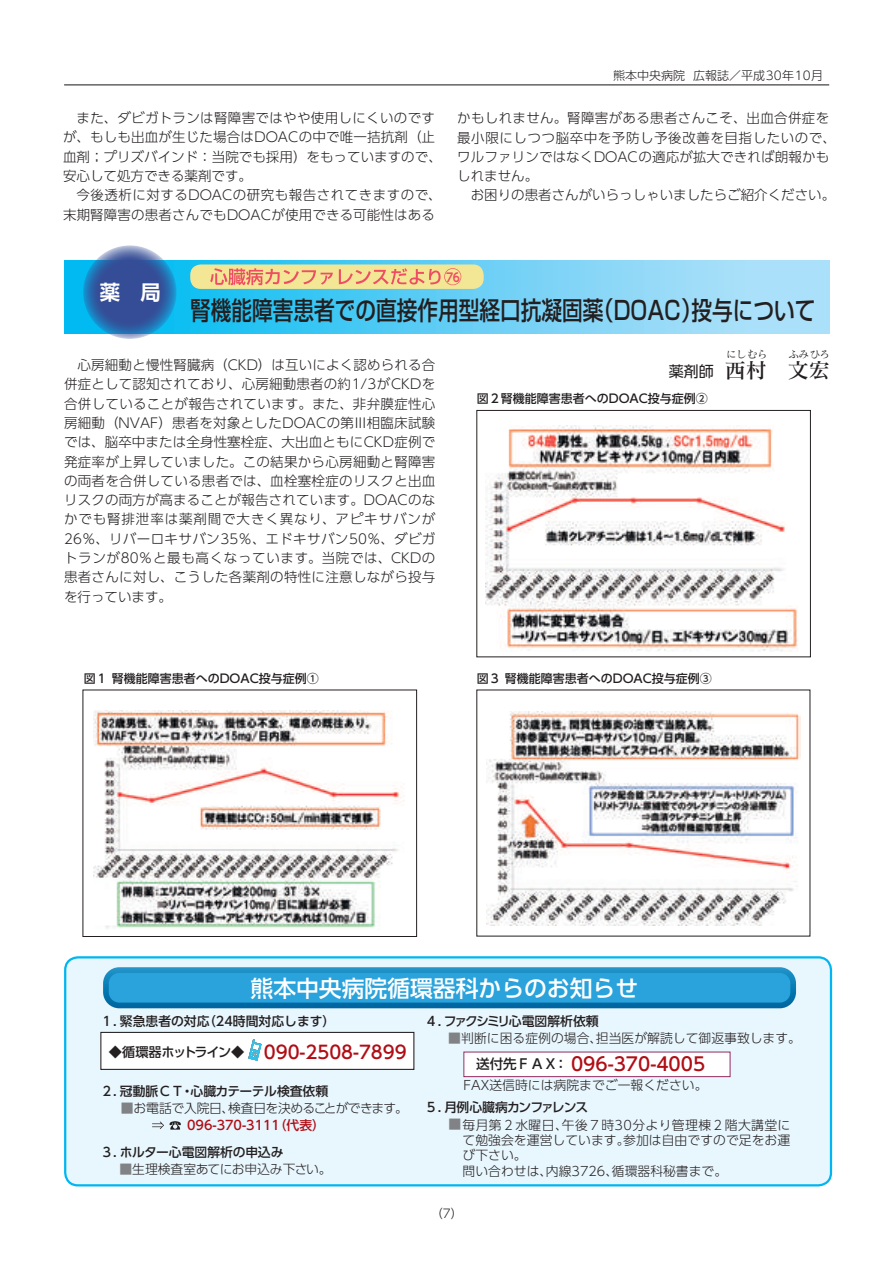
<style>
.page{position:relative;width:893px;height:1263px;background:#fff}
.page>*{position:absolute;margin:0;border:0;box-sizing:border-box;transform-origin:0 0}
.t1{font:500 25.5px "Shin Go Pr 6 N";color:#231f20;scale:.81 1}
.t2{font:500 22.8px "UD Shin Go Pro";color:#fff}
.t3{font:21px "Matisse Pro DB";color:#231f20}
.t4{font:700 20.25px "Shin Go Pr 6 N De";color:#fff}
.t5{font:500 18.6px "UD Shin Go Pro";color:#b00d15}
.t6{font:500 18px "UD Shin Go Pro";color:#b00d15}
.t7{font:300 13.5px/19.4px "UD Shin Go Pro";letter-spacing:.015em;color:#231f20}
.t8{font:300 12.9px/15.5px "UD Shin Go Pro";color:#231f20}
.t9{font:500 12.9px "UD Shin Go Pro";color:#231f20}
.t10{font:300 12.9px/17.1px "UD Shin Go Pro";letter-spacing:-.04em;color:#231f20}
.t11{font:300 12.9px "UD Shin Go Pro";letter-spacing:.03em;color:#231f20}
.t12{font:300 12.9px "UD Shin Go Pro";letter-spacing:-.02em;color:#231f20}
.t13{font:500 12.9px "UD Shin Go Pro";letter-spacing:-.055em;color:#231f20}
.t14{font:500 12.9px "UD Shin Go Pro";letter-spacing:-.07em;color:#231f20}
.t15{font:500 12px "UD Shin Go Pro";color:#231f20}
.t16{font:300 12px "UD Shin Go Pro";color:#231f20}
.t17{font:700 12px "UD Shin Go Pro De";color:#ef4d63;scale:.9 1}
.t18{font:10.5px "Matisse Pro M";letter-spacing:-.05em;color:#231f20}
.s1{font-family:"UD Shin Go Pro";font-size:15px}
.s2{font-size:13.2px;color:#231f20}
.s3{color:#808285}
.s4{font-weight:500;color:#b00d15}
.s5{font-size:13.5px;color:#231f20}
</style>
<div class="page">
<div style="left:65px;top:957px;width:766px;height:228px;background:#e8f6fd;border-radius:13px"></div>
<div style="left:64px;top:956px;width:768px;height:230px;border:2px solid #00b6f0;border-radius:13px"></div>
<svg style="left:64px;top:261px;width:765px;height:73px;background:#6cd1f5"></svg>
<svg style="left:83px;top:245px;width:94px;height:94px;background:#3966a8"></svg>
<div style="left:190px;top:264px;width:294px;height:25px;background:#f3e795;border-radius:10px"></div>
<svg style="left:210px;top:268px;width:251px;height:17px"></svg>
<div style="left:101px;top:1032px;width:313px;height:37px;background:#fff"></div>
<div style="left:100px;top:1032px;width:314px;height:38px;border:1px solid #231f20"></div>
<svg style="left:103px;top:967px;width:693px;height:41px;background:#1b84b9"></svg>
<div style="left:109px;top:973px;width:681px;height:29px;background:#2aa2db;border-radius:10px"></div>
<svg style="left:248px;top:1039px;width:14px;height:22px"></svg>
<svg style="left:152px;top:1121px;width:12px;height:8px"></svg>
<svg style="left:170px;top:1121px;width:11px;height:8px"></svg>
<div style="left:464px;top:1052px;width:266px;height:25px;background:#fff"></div>
<div style="left:463px;top:1051px;width:267px;height:26px;border:1px solid #932b60"></div>
<div style="left:477px;top:410px;width:334px;height:247px;border:1px solid #231f20"></div>
<img style="left:485px;top:426px;width:313px;height:226px">
<img style="left:93px;top:710px;width:312px;height:219px">
<div style="left:83px;top:690px;width:334px;height:247px;border:1px solid #231f20"></div>
<img style="left:486px;top:711px;width:315px;height:215px">
<hr style="left:64px;top:84px;width:765px;height:1px;background:#231f20">
<p class="t16" style="left:613px;top:66px;width:212px">熊本中央病院 広報誌／平成30年10月</p>
<p class="t7" style="left:63px;top:108px;width:380px">　また、ダビガトランは腎障害ではやや使用しにくいのですが、もしも出血が生じた場合はDOACの中で唯一拮抗剤（止血剤；プリズバインド：当院でも採用）をもっていますので、安心して処方できる薬剤です。<br>　今後透析に対するDOACの研究も報告されてきますので、末期腎障害の患者さんでもDOACが使用できる可能性はある</p>
<p class="t7" style="left:457px;top:108px;width:380px">かもしれません。腎障害がある患者さんこそ、出血合併症を最小限にしつつ脳卒中を予防し予後改善を目指したいので、ワルファリンではなくDOACの適応が拡大できれば朗報かもしれません。<br>　お困りの患者さんがいらっしゃいましたらご紹介ください。</p>
<h3 class="t4" style="left:100px;top:276px;width:62px">薬　局</h3>
<p class="t17" style="left:446px;top:267px;width:17px">76</p>
<h1 class="t1" style="left:190px;top:290px;width:773px">腎機能障害患者での直接作用型経口抗凝固薬（DOAC）投与について</h1>
<p class="t7" style="left:64px;top:355px;width:373px;text-align:justify">　心房細動と慢性腎臓病（CKD）は互いによく認められる合併症として認知されており、心房細動患者の約1/3がCKDを合併していることが報告されています。また、非弁膜症性心房細動（NVAF）患者を対象としたDOACの第III相臨床試験では、脳卒中または全身性塞栓症、大出血ともにCKD症例で発症率が上昇していました。この結果から心房細動と腎障害の両者を合併している患者では、血栓塞栓症のリスクと出血リスクの両方が高まることが報告されています。DOACのなかでも腎排泄率は薬剤間で大きく異なり、アピキサバンが26％、リバーロキサバン35％、エドキサバン50％、ダビガトランが80％と最も高くなっています。当院では、CKDの患者さんに対し、こうした各薬剤の特性に注意しながら投与を行っています。</p>
<p class="t15" style="left:84px;top:669px;width:236px">図１ 腎機能障害患者へのDOAC投与症例①</p>
<p class="t18" style="left:726px;top:347px;width:43px">にしむら</p>
<p class="t18" style="left:788px;top:347px;width:43px">ふみひろ</p>
<h3 class="t3" style="left:669px;top:357px;width:162px"><span class="s1">薬剤師</span> 西村　文宏</h3>
<p class="t15" style="left:477px;top:389px;width:232px">図２腎機能障害患者へのDOAC投与症例②</p>
<p class="t15" style="left:477px;top:669px;width:236px">図３ 腎機能障害患者へのDOAC投与症例③</p>
<h2 class="t2" style="left:251px;top:970px;width:389px">熊本中央病院循環器科からのお知らせ</h2>
<p class="t9" style="left:100px;top:1011px;width:237px">１. 緊急患者の対応（24時間対応します）</p>
<h3 class="t6" style="left:109px;top:1037px;width:299px"><span class="s2">◆循環器ホットライン◆</span> 090-2508-7899</h3>
<p class="t9" style="left:100px;top:1081px;width:229px">２. 冠動脈ＣＴ・心臓カテーテル検査依頼</p>
<p class="t10" style="left:187px;top:1099px;width:222px;text-indent:-66px"><span class="s3">■</span>お電話で入院日、検査日を決めることができます。<br><span class="s4">096-370-3111（代表）</span></p>
<p class="t9" style="left:100px;top:1142px;width:185px">３. ホルター心電図解析の申込み</p>
<p class="t12" style="left:119px;top:1159px;width:214px"><span class="s3">■</span>生理検査室あてにお申込み下さい。</p>
<p class="t13" style="left:425px;top:1011px;width:175px">４. ファクシミリ心電図解析依頼</p>
<p class="t8" style="left:448px;top:1030px;width:354px"><span class="s3">■</span>判断に困る症例の場合、担当医が解読して御返事致します。</p>
<h3 class="t5" style="left:476px;top:1049px;width:231px"><span class="s5">送付先ＦＡＸ：</span> 096-370-4005</h3>
<p class="t8" style="left:463px;top:1077px;width:246px">FAX送信時には病院までご一報ください。</p>
<p class="t14" style="left:425px;top:1096px;width:165px">５. 月例心臓病カンファレンス</p>
<p class="t11" style="left:448px;top:1114px;width:343px"><span class="s3">■</span>毎月第２水曜日、午後７時30分より管理棟２階大講堂に</p>
<p class="t8" style="left:463px;top:1132px;width:329px">て勉強会を運営しています。参加は自由ですので足をお運び下さい。<br>問い合わせは、内線3726、循環器科秘書まで。</p>
<p class="t16" style="left:431px;top:1204px;width:33px">（7）</p>
</div>
